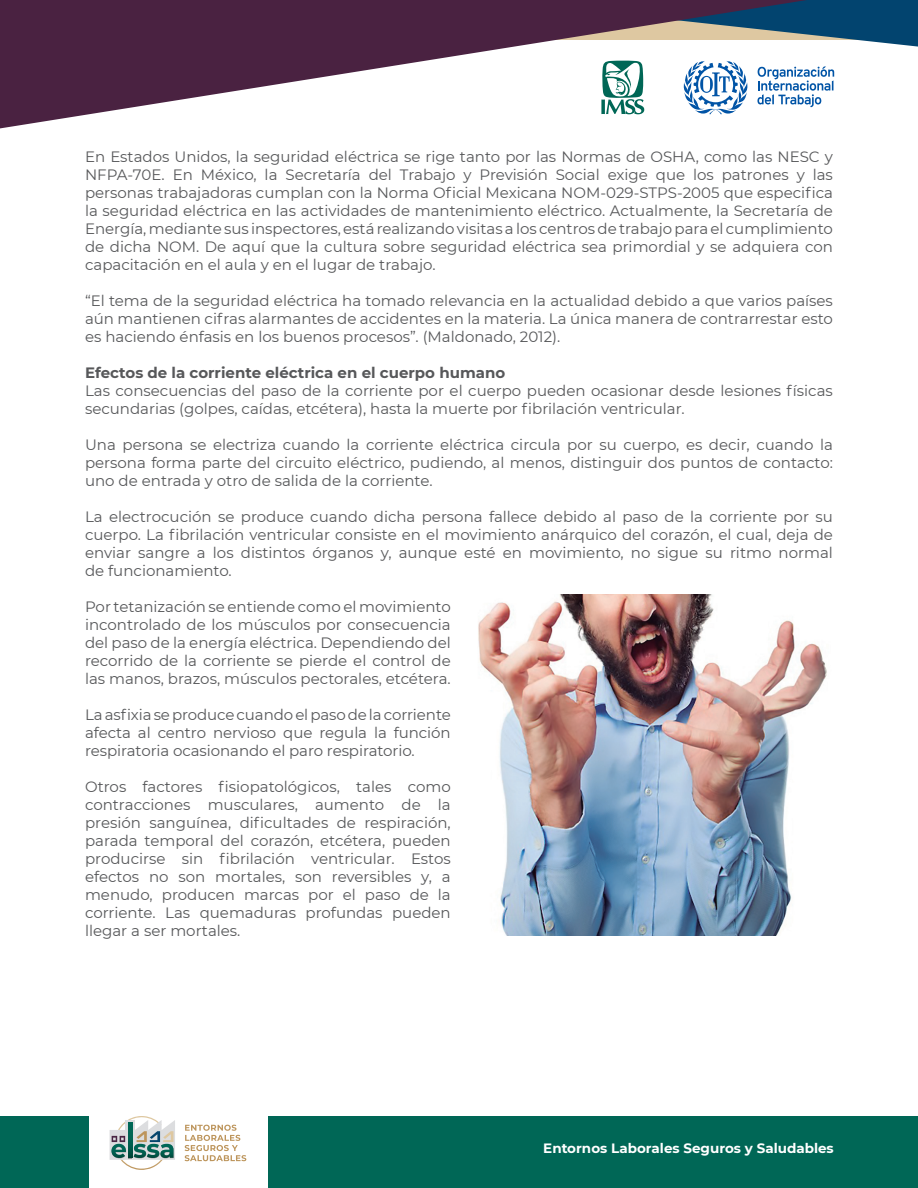
<style>
.page{position:relative;width:918px;height:1188px;background:#fff}
.page>*{position:absolute;margin:0;border:0;box-sizing:border-box;transform-origin:0 0}
.t1{font:15px/18px "Montserrat";color:#57585a;text-align:justify}
.t2{font:700 15px "Montserrat";color:#57585a}
.t3{font:700 13.5px "Montserrat";color:#fff}
</style>
<div class="page">
<div style="left:268px;top:1116px;width:650px;height:72px;background:#006756"></div>
<div style="left:0;top:1116px;width:88px;height:72px;background:#006756"></div>
<svg style="left:0;top:0;width:918px;height:129px"></svg>
<svg style="left:185px;top:1125px;width:61px;height:36px"></svg>
<svg style="left:110px;top:1116px;width:65px;height:54px"></svg>
<img style="left:478px;top:594px;width:349px;height:342px">
<p class="t1" style="left:85px;top:147px;width:749px">En Estados Unidos, la seguridad eléctrica se rige tanto por las Normas de OSHA, como las NESC y NFPA-70E. En México, la Secretaría del Trabajo y Previsión Social exige que los patrones y las personas trabajadoras cumplan con la Norma Oficial Mexicana NOM-029-STPS-2005 que especifica la seguridad eléctrica en las actividades de mantenimiento eléctrico. Actualmente, la Secretaría de Energía, mediante sus inspectores, está realizando visitas a los centros de trabajo para el cumplimiento de dicha NOM. De aquí que la cultura sobre seguridad eléctrica sea primordial y se adquiera con capacitación en el aula y en el lugar de trabajo.</p>
<p class="t1" style="left:85px;top:291px;width:749px">“El tema de la seguridad eléctrica ha tomado relevancia en la actualidad debido a que varios países aún mantienen cifras alarmantes de accidentes en la materia. La única manera de contrarrestar esto es haciendo énfasis en los buenos procesos”. (Maldonado, 2012).</p>
<p class="t2" style="left:85px;top:362px;width:422px">Efectos de la corriente eléctrica en el cuerpo humano</p>
<p class="t1" style="left:85px;top:381px;width:749px">Las consecuencias del paso de la corriente por el cuerpo pueden ocasionar desde lesiones físicas secundarias (golpes, caídas, etcétera), hasta la muerte por fibrilación ventricular.</p>
<p class="t1" style="left:85px;top:435px;width:749px">Una persona se electriza cuando la corriente eléctrica circula por su cuerpo, es decir, cuando la persona forma parte del circuito eléctrico, pudiendo, al menos, distinguir dos puntos de contacto: uno de entrada y otro de salida de la corriente.</p>
<p class="t1" style="left:85px;top:507px;width:749px">La electrocución se produce cuando dicha persona fallece debido al paso de la corriente por su cuerpo. La fibrilación ventricular consiste en el movimiento anárquico del corazón, el cual, deja de enviar sangre a los distintos órganos y, aunque esté en movimiento, no sigue su ritmo normal de funcionamiento.</p>
<p class="t1" style="left:85px;top:597px;width:367px">Por tetanización se entiende como el movimiento incontrolado de los músculos por consecuencia del paso de la energía eléctrica. Dependiendo del recorrido de la corriente se pierde el control de las manos, brazos, músculos pectorales, etcétera.</p>
<p class="t1" style="left:85px;top:705px;width:367px">La asfixia se produce cuando el paso de la corriente afecta al centro nervioso que regula la función respiratoria ocasionando el paro respiratorio.</p>
<p class="t1" style="left:85px;top:777px;width:367px">Otros factores fisiopatológicos, tales como contracciones musculares, aumento de la presión sanguínea, dificultades de respiración, parada temporal del corazón, etcétera, pueden producirse sin fibrilación ventricular. Estos efectos no son mortales, son reversibles y, a menudo, producen marcas por el paso de la corriente. Las quemaduras profundas pueden llegar a ser mortales.</p>
<p class="t3" style="left:543px;top:1138px;width:292px">Entornos Laborales Seguros y Saludables</p>
</div>
